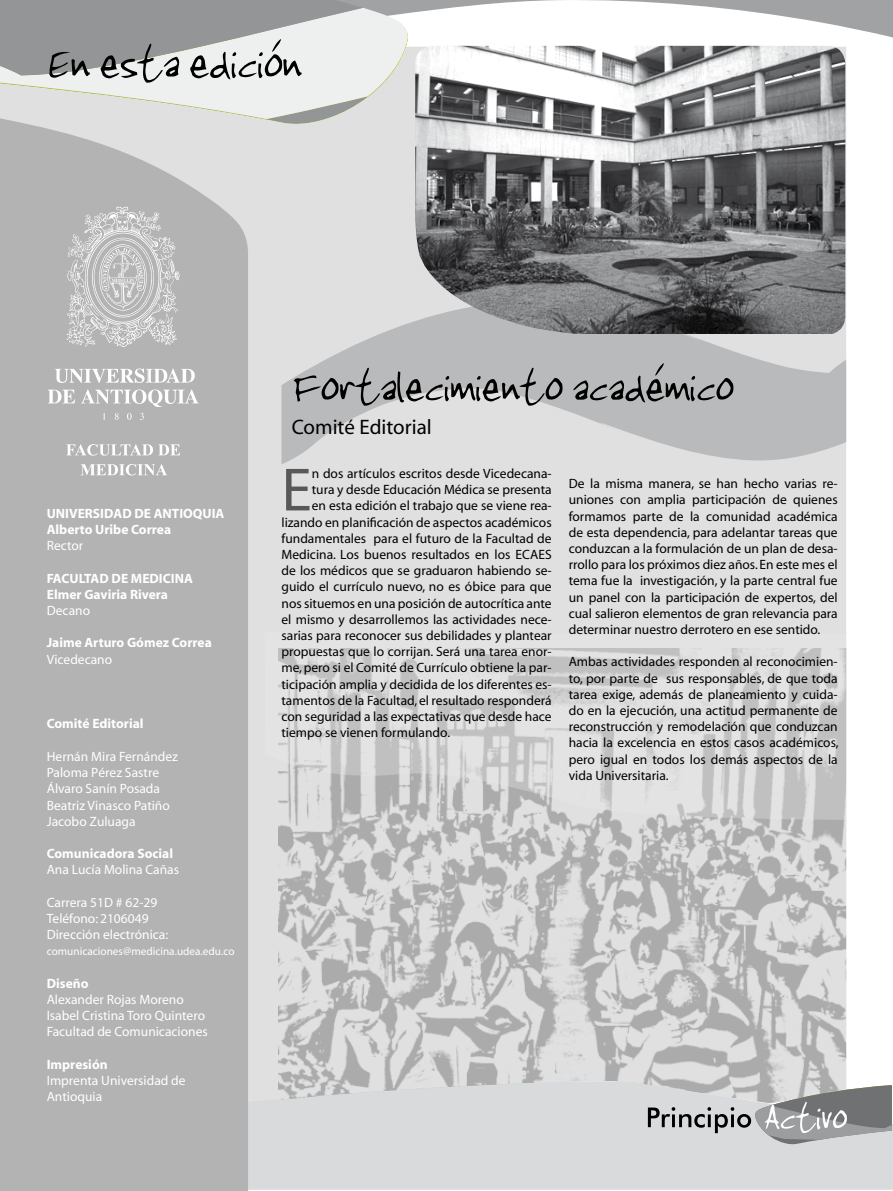
<style>
.page{position:relative;width:893px;height:1191px;background:#fff}
.page>*{position:absolute;margin:0;border:0;box-sizing:border-box;transform-origin:0 0}
.t1{font:61.5px "Jenkinsv 20";color:#000}
.t2{font:61.5px "Myriad";color:#58585a}
.t3{font:60px "Jenkinsv 20";color:#000}
.t4{font:21px "Myriad";color:#000}
.t5{font:13.5px/16.2px "Myriad";color:#000;text-align:justify}
.t6{font:13.5px/16.2px "Myriad";color:#fff}
.t7{font:700 13.5px/16.2px "Myriad";color:#fff}
.t8{font:11.25px "Myriad";color:#fff}
</style>
<div class="page">
<div style="left:248px;top:60px;width:598px;height:1017px;background:#e0e0e1"></div>
<img style="left:279px;top:820px;width:567px;height:257px">
<svg style="left:281px;top:300px;width:565px;height:164px;background:#c8c8c9"></svg>
<div style="left:248px;top:1077px;width:400px;height:112px;background:#d9dadb"></div>
<svg style="left:648px;top:1077px;width:245px;height:112px;background:#c1c2c3"></svg>
<div style="left:0;top:119px;width:248px;height:1072px;background:#b3b3b3"></div>
<svg style="left:363px;top:0;width:530px;height:60px"></svg>
<svg style="left:267px;top:119px;width:101px;height:8px"></svg>
<svg style="left:0;top:8px;width:410px;height:111px;background:#e4e5e4"></svg>
<svg style="left:0;top:0;width:363px;height:75px;background:#b3b5b5"></svg>
<svg style="left:48px;top:207px;width:151px;height:213px;background:#bebebe"></svg>
<svg style="left:66px;top:444px;width:114px;height:11px"></svg>
<svg style="left:80px;top:464px;width:87px;height:11px"></svg>
<img style="left:415px;top:46px;width:430px;height:287px">
<svg style="left:264px;top:632px;width:582px;height:188px;background:#d5d5d6"></svg>
<h1 class="t1" style="left:47px;top:29px;width:255px">En esta edición</h1>
<p class="t7" style="left:47px;top:505px;width:179px">UNIVERSIDAD DE ANTIOQUIA<br>Alberto Uribe Correa</p>
<p class="t6" style="left:47px;top:538px;width:38px">Rector</p>
<p class="t7" style="left:47px;top:570px;width:148px">FACULTAD DE MEDICINA<br>Elmer Gaviria Rivera</p>
<p class="t6" style="left:47px;top:603px;width:45px">Decano</p>
<p class="t7" style="left:47px;top:635px;width:167px">Jaime Arturo Gómez Correa</p>
<p class="t6" style="left:47px;top:651px;width:67px">Vicedecano</p>
<p class="t7" style="left:47px;top:716px;width:98px">Comité Editorial</p>
<p class="t6" style="left:47px;top:749px;width:133px">Hernán Mira Fernández<br>Paloma Pérez Sastre<br>Álvaro Sanín Posada<br>Beatriz Vinasco Patiño<br>Jacobo Zuluaga</p>
<p class="t7" style="left:47px;top:846px;width:128px">Comunicadora Social</p>
<p class="t6" style="left:47px;top:862px;width:134px">Ana Lucía Molina Cañas</p>
<p class="t6" style="left:47px;top:894px;width:123px">Carrera 51D # 62-29<br>Teléfono: 2106049<br>Dirección electrónica:</p>
<p class="t8" style="left:47px;top:946px;width:189px">comunicaciones@medicina.udea.edu.co</p>
<p class="t7" style="left:47px;top:975px;width:43px">Diseño</p>
<p class="t6" style="left:47px;top:992px;width:163px">Alexander Rojas Moreno<br>Isabel Cristina Toro Quintero<br>Facultad de Comunicaciones</p>
<p class="t7" style="left:47px;top:1056px;width:62px">Impresión</p>
<p class="t6" style="left:47px;top:1073px;width:140px">Imprenta Universidad de<br>Antioquia</p>
<h2 class="t3" style="left:292px;top:353px;width:442px">Fortalecimiento académico</h2>
<h3 class="t4" style="left:292px;top:416px;width:142px">Comité Editorial</h3>
<h1 class="t2" style="left:281px;top:459px;width:32px">E</h1>
<p class="t5" style="left:312px;top:466px;width:241px">n dos artículos escritos desde Vicedecana-</p>
<p class="t5" style="left:569px;top:476px;width:270px">De la misma manera, se han hecho varias re&shy;uniones con amplia participación de quienes formamos parte de la comunidad académica de esta dependencia, para adelantar tareas que conduzcan a la formulación de un plan de desa&shy;rrollo para los próximos diez años. En este mes el tema fue la investigación, y la parte central fue un panel con la participación de expertos, del cual salieron elementos de gran relevancia para determinar nuestro derrotero en ese sentido.</p>
<p class="t5" style="left:569px;top:654px;width:271px">Ambas actividades responden al reconocimien&shy;to, por parte de sus responsables, de que toda tarea exige, además de planeamiento y cuida&shy;do en la ejecución, una actitud permanente de reconstrucción y remodelación que conduzcan hacia la excelencia en estos casos académicos, pero igual en todos los demás aspectos de la vida Universitaria.</p>
<p class="t5" style="left:312px;top:482px;width:241px">tura y desde Educación Médica se presenta</p>
<p class="t5" style="left:312px;top:498px;width:241px">en esta edición el trabajo que se viene rea-</p>
<p class="t5" style="left:281px;top:514px;width:272px">lizando en planificación de aspectos académicos</p>
<p class="t5" style="left:281px;top:531px;width:272px">fundamentales para el futuro de la Facultad de</p>
<p class="t5" style="left:281px;top:547px;width:272px">Medicina. Los buenos resultados en los ECAES</p>
<p class="t5" style="left:281px;top:563px;width:272px">de los médicos que se graduaron habiendo se-</p>
<p class="t5" style="left:281px;top:579px;width:272px">guido el currículo nuevo, no es óbice para que</p>
<p class="t5" style="left:281px;top:595px;width:272px">nos situemos en una posición de autocrítica ante</p>
<p class="t5" style="left:281px;top:612px;width:272px">el mismo y desarrollemos las actividades nece-</p>
<p class="t5" style="left:281px;top:628px;width:272px">sarias para reconocer sus debilidades y plantear</p>
<p class="t5" style="left:281px;top:644px;width:272px">propuestas que lo corrijan. Será una tarea enor-</p>
<p class="t5" style="left:281px;top:660px;width:272px">me, pero si el Comité de Currículo obtiene la par-</p>
<p class="t5" style="left:281px;top:676px;width:272px">ticipación amplia y decidida de los diferentes es-</p>
<p class="t5" style="left:281px;top:693px;width:272px">tamentos de la Facultad, el resultado responderá</p>
<p class="t5" style="left:281px;top:709px;width:272px">con seguridad a las expectativas que desde hace</p>
<p class="t5" style="left:281px;top:725px;width:170px">tiempo se vienen formulando.</p>
</div>
